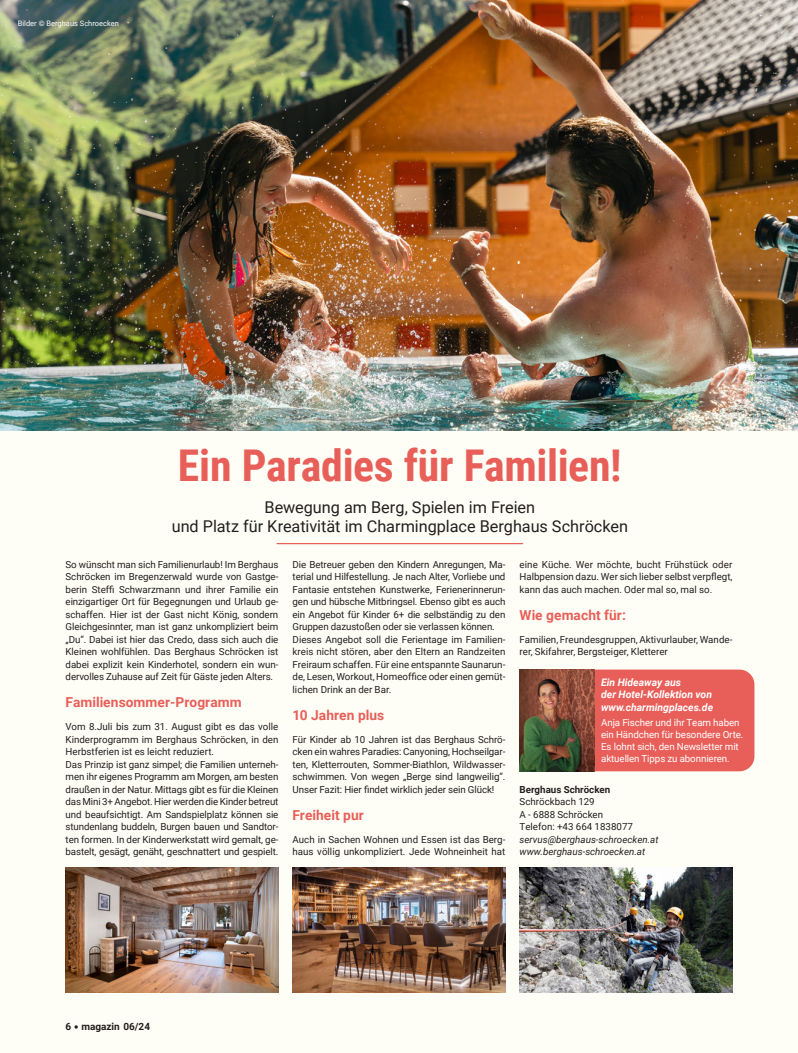
<style>
.page{position:relative;width:798px;height:1053px;background:#fff}
.page>*{position:absolute;margin:0;border:0;box-sizing:border-box;transform-origin:0 0}
.t1{font:700 43.75px "Roboto Condensed";letter-spacing:-.005em;color:#e85f59}
.t2{font:16.25px/19.5px "Roboto";color:#231f20;text-align:center}
.t3{font:700 13.75px "Roboto";letter-spacing:.005em;color:#e85f59}
.t4{font:italic 700 10.38px/12.5px "Roboto";color:#fff}
.t5{font:700 10px "Roboto";color:#231f20}
.t6{font:9.75px/12.5px "Roboto";letter-spacing:-.01em;color:#231f20}
.t7{font:9.75px/12px "Roboto";letter-spacing:-.01em;color:#fff}
.t8{font:italic 9.75px/12.5px "Roboto";color:#231f20}
.t9{font:700 9.75px "Roboto";color:#231f20}
.t10{font:7.5px "Roboto";color:#fff}
.s1{font-size:13.75px}
</style>
<div class="page">
<div style="left:0;top:0;width:797px;height:1052px;background:#fffef6"></div>
<hr style="left:276px;top:543px;width:247px;height:1px;background:#e85f59">
<div style="left:594px;top:669px;width:160px;height:102px;background:#e85f59"></div>
<img style="left:519px;top:669px;width:75px;height:102px">
<img style="left:66px;top:867px;width:212px;height:125px">
<img style="left:292px;top:867px;width:213px;height:125px">
<img style="left:519px;top:867px;width:213px;height:125px">
<img style="left:0;top:0;width:797px;height:430px">
<p class="t10" style="left:18px;top:20px;width:103px">Bilder © Berghaus Schroecken</p>
<h1 class="t1" style="left:178px;top:440px;width:445px">Ein Paradies für Familien!</h1>
<h2 class="t2" style="left:172px;top:498px;width:457px">Bewegung am Berg, Spielen im Freien<br>und Platz für Kreativität im Charmingplace Berghaus Schröcken</h2>
<p class="t6" style="left:66px;top:558px;width:214px;text-align:justify">So wünscht man sich Familienurlaub! Im Berghaus Schröcken im Bregenzerwald wurde von Gastge&shy;berin Steffi Schwarzmann und ihrer Familie ein einzigartiger Ort für Begegnungen und Urlaub ge&shy;schaffen. Hier ist der Gast nicht König, sondern Gleichgesinnter, man ist ganz unkompliziert beim „Du“. Dabei ist hier das Credo, dass sich auch die Kleinen wohlfühlen. Das Berghaus Schröcken ist dabei explizit kein Kinderhotel, sondern ein wun&shy;dervolles Zuhause auf Zeit für Gäste jeden Alters.</p>
<h3 class="t3" style="left:66px;top:697px;width:178px">Familiensommer-Programm</h3>
<p class="t6" style="left:66px;top:721px;width:214px">Vom 8.Juli bis zum 31. August gibt es das volle Kinderprogramm im Berghaus Schröcken, in den Herbstferien ist es leicht reduziert.<br>Das Prinzip ist ganz simpel; die Familien unterneh&shy;men ihr eigenes Programm am Morgen, am besten draußen in der Natur. Mittags gibt es für die Kleinen das Mini 3+ Angebot. Hier werden die Kinder betreut und beaufsichtigt. Am Sandspielplatz können sie stundenlang buddeln, Burgen bauen und Sandtor&shy;ten formen. In der Kinderwerkstatt wird gemalt, ge&shy;bastelt, gesägt, genäht, geschnattert und gespielt.</p>
<p class="t6" style="left:292px;top:558px;width:214px">Die Betreuer geben den Kindern Anregungen, Ma&shy;terial und Hilfestellung. Je nach Alter, Vorliebe und Fantasie entstehen Kunstwerke, Ferienerinnerun&shy;gen und hübsche Mitbringsel. Ebenso gibt es auch ein Angebot für Kinder 6+ die selbständig zu den Gruppen dazustoßen oder sie verlassen können.<br>Dieses Angebot soll die Ferientage im Familien&shy;kreis nicht stören, aber den Eltern an Randzeiten Freiraum schaffen. Für eine entspannte Saunarun&shy;de, Lesen, Workout, Homeoffice oder einen gemüt&shy;lichen Drink an der Bar.</p>
<h3 class="t3" style="left:292px;top:709px;width:93px">10 Jahren plus</h3>
<p class="t6" style="left:292px;top:733px;width:214px;text-align:justify">Für Kinder ab 10 Jahren ist das Berghaus Schrö&shy;cken ein wahres Paradies: Canyoning, Hochseilgar&shy;ten, Kletterrouten, Sommer-Biathlon, Wildwasser&shy;schwimmen. Von wegen „Berge sind langweilig”.<br>Unser Fazit: Hier findet wirklich jeder sein Glück!</p>
<h3 class="t3" style="left:292px;top:809px;width:73px">Freiheit pur</h3>
<p class="t6" style="left:292px;top:833px;width:214px">Auch in Sachen Wohnen und Essen ist das Berg&shy;haus völlig unkompliziert. Jede Wohneinheit hat</p>
<p class="t6" style="left:519px;top:558px;width:214px;text-align:justify">eine Küche. Wer möchte, bucht Frühstück oder Halbpension dazu. Wer sich lieber selbst verpflegt, kann das auch machen. Oder mal so, mal so.</p>
<h3 class="t3" style="left:519px;top:609px;width:108px">Wie gemacht für:</h3>
<p class="t6" style="left:519px;top:633px;width:214px">Familien, Freundesgruppen, Aktivurlauber, Wande&shy;rer, Skifahrer, Bergsteiger, Kletterer</p>
<p class="t4" style="left:601px;top:676px;width:113px">Ein Hideaway aus<br>der Hotel-Kollektion von www.charmingplaces.de</p>
<p class="t7" style="left:601px;top:717px;width:144px">Anja Fischer und ihr Team haben ein Händchen für besondere Orte.<br>Es lohnt sich, den Newsletter mit aktuellen Tipps zu abonnieren.</p>
<p class="t9" style="left:519px;top:785px;width:92px">Berghaus Schröcken</p>
<p class="t6" style="left:519px;top:796px;width:115px">Schröckbach 129<br>A - 6888 Schröcken<br>Telefon: +43 664 1838077</p>
<p class="t8" style="left:519px;top:833px;width:140px">servus@berghaus-schroecken.at www.berghaus-schroecken.at</p>
<p class="t5" style="left:66px;top:1022px;width:86px">6 <span class="s1">•</span> magazin 06/24</p>
</div>
